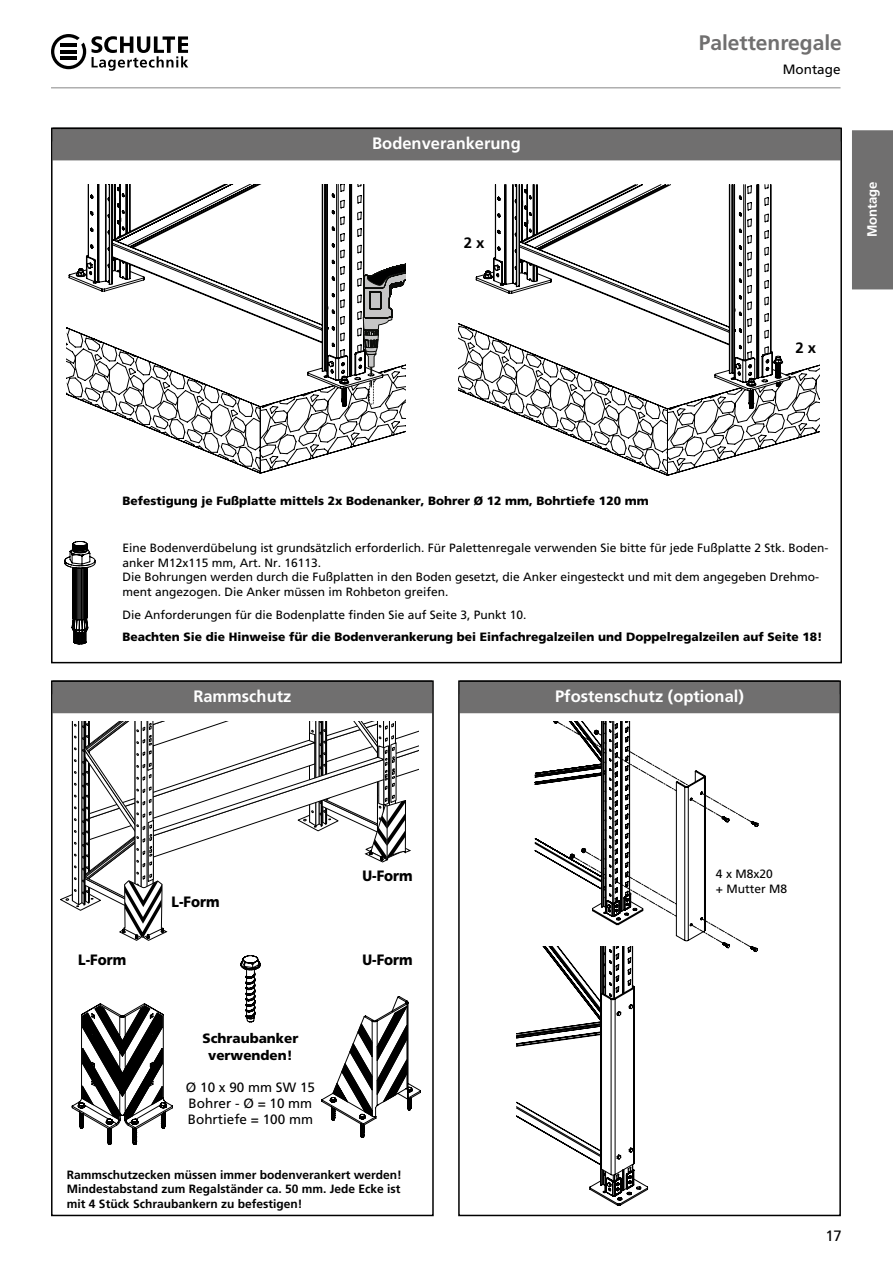
<style>
.page{position:relative;width:893px;height:1263px;background:#fff}
.page>*{position:absolute;margin:0;border:0;box-sizing:border-box;transform-origin:0 0}
.t1{font:700 21px "Frutiger LT Com";color:#706f6f}
.t2{font:700 16.5px "Frutiger LT Com";color:#fff}
.t3{font:900 15px "Frutiger LT Com";color:#000;scale:.9 1}
.t4{font:700 15px "Frutiger LT Com";color:#000}
.t5{font:15px "Frutiger LT Com";color:#000}
.t6{font:13.5px/16.2px "Frutiger LT Com";color:#000}
.t7{font:900 13.5px/16.2px "Frutiger LT Com";color:#000;text-align:center}
.t8{font:700 13.5px "Frutiger LT Com";color:#fff}
.t9{font:12px/14.4px "Frutiger LT Com";color:#000}
.t10{font:900 12px "Frutiger LT Com";color:#000}
.t11{font:700 12px/14.4px "Frutiger LT Com";color:#000;text-align:justify}
</style>
<div class="page">
<hr style="left:51px;top:87px;width:789px;height:1px;background:#878786">
<svg style="left:51px;top:34px;width:137px;height:37px"></svg>
<div style="left:852px;top:130px;width:41px;height:160px;background:#706f6f"></div>
<div style="left:53px;top:127px;width:787px;height:33px;background:#706f6f"></div>
<svg style="left:493px;top:184px;width:279px;height:84px"></svg>
<svg style="left:458px;top:268px;width:362px;height:208px"></svg>
<svg style="left:85px;top:184px;width:280px;height:87px"></svg>
<svg style="left:78px;top:266px;width:272px;height:5px"></svg>
<svg style="left:67px;top:271px;width:338px;height:202px"></svg>
<svg style="left:363px;top:256px;width:42px;height:149px"></svg>
<div style="left:53px;top:680px;width:379px;height:33px;background:#706f6f"></div>
<div style="left:51px;top:680px;width:383px;height:536px;border:2px solid #000"></div>
<div style="left:460px;top:680px;width:379px;height:33px;background:#706f6f"></div>
<div style="left:458px;top:680px;width:383px;height:536px;border:2px solid #000"></div>
<svg style="left:72px;top:1003px;width:101px;height:142px"></svg>
<svg style="left:321px;top:996px;width:100px;height:142px"></svg>
<svg style="left:60px;top:721px;width:358px;height:220px"></svg>
<svg style="left:516px;top:721px;width:243px;height:485px"></svg>
<svg style="left:241px;top:955px;width:19px;height:67px"></svg>
<svg style="left:65px;top:541px;width:30px;height:103px"></svg>
<h2 class="t2" style="left:372px;top:136px;width:150px">Bodenverankerung</h2>
<p class="t4" style="left:464px;top:237px;width:22px">2 x</p>
<h1 class="t1" style="left:699px;top:34px;width:145px">Palettenregale</h1>
<p class="t6" style="left:783px;top:62px;width:59px">Montage</p>
<p class="t8" style="left:866px;top:237px;width:58px;rotate:-90deg">Montage</p>
<p class="t4" style="left:795px;top:342px;width:22px">2 x</p>
<p class="t10" style="left:122px;top:496px;width:528px">Befestigung je Fußplatte mittels 2x Bodenanker, Bohrer Ø 12 mm, Bohrtiefe 120 mm</p>
<p class="t9" style="left:122px;top:542px;width:708px">Eine Bodenverdübelung ist grundsätzlich erforderlich. Für Palettenregale verwenden Sie bitte für jede Fußplatte 2 Stk. Boden&shy;anker M12x115 mm, Art. Nr. 16113.<br>Die Bohrungen werden durch die Fußplatten in den Boden gesetzt, die Anker eingesteckt und mit dem angegeben Drehmo&shy;ment angezogen. Die Anker müssen im Rohbeton greifen.</p>
<p class="t9" style="left:122px;top:608px;width:406px">Die Anforderungen für die Bodenplatte finden Sie auf Seite 3, Punkt 10.</p>
<p class="t10" style="left:122px;top:632px;width:702px">Beachten Sie die Hinweise für die Bodenverankerung bei Einfachregalzeilen und Doppelregalzeilen auf Seite 18!</p>
<h2 class="t2" style="left:193px;top:689px;width:100px">Rammschutz</h2>
<h2 class="t2" style="left:555px;top:689px;width:190px">Pfostenschutz (optional)</h2>
<p class="t3" style="left:78px;top:954px;width:55px">L-Form</p>
<p class="t3" style="left:171px;top:895px;width:55px">L-Form</p>
<p class="t7" style="left:202px;top:1032px;width:98px">Schraubanker verwenden!</p>
<p class="t6" style="left:186px;top:1080px;width:131px">Ø 10 x 90 mm SW 15<br>Bohrer - Ø = 10 mm<br>Bohrtiefe = 100 mm</p>
<p class="t3" style="left:362px;top:870px;width:57px">U-Form</p>
<p class="t3" style="left:362px;top:954px;width:57px">U-Form</p>
<p class="t11" style="left:67px;top:1168px;width:336px">Rammschutzecken müssen immer bodenverankert werden!<br>Mindestabstand zum Regalständer ca. 50 mm. Jede Ecke ist mit 4 Stück Schraubankern zu befestigen!</p>
<p class="t9" style="left:716px;top:868px;width:73px">4 x M8x20<br>+ Mutter M8</p>
<p class="t5" style="left:825px;top:1230px;width:18px">17</p>
</div>
